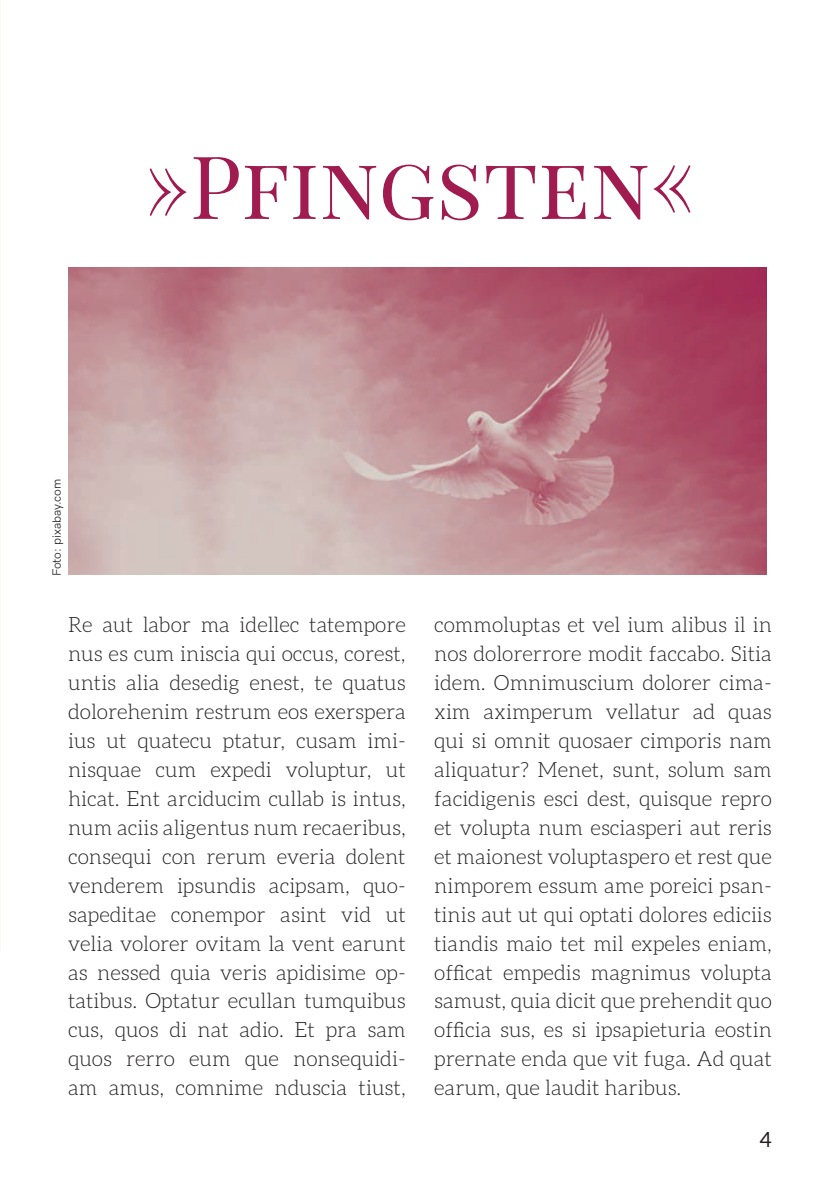
<style>
.page{position:relative;width:840px;height:1191px;background:#fff}
.page>*{position:absolute;margin:0;border:0;box-sizing:border-box;transform-origin:0 0}
.t1{font:87.6px "Playfair Display SC";color:#9f1b50}
.t2{font:300 21px/29px "Aleo";color:#231f20;text-align:justify}
.t3{font:21px "Aleo";color:#231f20}
.t4{font:12px "HK Grotesk Regular Legacy";color:#231f20}
</style>
<div class="page">
<img style="left:68px;top:268px;width:697px;height:306px">
<h1 class="t1" style="left:144px;top:133px;width:553px">»Pfingsten«</h1>
<p class="t4" style="left:48px;top:576px;width:99px;rotate:-90deg">Foto: pixabay.com</p>
<p class="t2" style="left:68px;top:610px;width:339px">Re aut labor ma idellec tatempore nus es cum iniscia qui occus, corest, untis alia desedig enest, te quatus dolorehenim restrum eos exerspera ius ut quatecu ptatur, cusam imi&shy;nisquae cum expedi voluptur, ut hicat. Ent arciducim cullab is intus, num aciis aligentus num recaeribus, consequi con rerum everia dolent venderem ipsundis acipsam, quo&shy;sapeditae conempor asint vid ut velia volorer ovitam la vent earunt as nessed quia veris apidisime op&shy;tatibus. Optatur ecullan tumquibus cus, quos di nat adio. Et pra sam quos rerro eum que nonsequidi&shy;am amus, comnime nduscia tiust,</p>
<p class="t2" style="left:434px;top:610px;width:339px">commoluptas et vel ium alibus il in nos dolorerrore modit faccabo. Sitia idem. Omnimuscium dolorer cima&shy;xim aximperum vellatur ad quas qui si omnit quosaer cimporis nam aliquatur? Menet, sunt, solum sam facidigenis esci dest, quisque repro et volupta num esciasperi aut reris et maionest voluptaspero et rest que nimporem essum ame poreici psan&shy;tinis aut ut qui optati dolores ediciis tiandis maio tet mil expeles eniam, officat empedis magnimus volupta samust, quia dicit que prehendit quo officia sus, es si ipsapieturia eostin prernate enda que vit fuga. Ad quat earum, que laudit haribus.</p>
<p class="t3" style="left:759px;top:1127px;width:14px">4</p>
</div>
